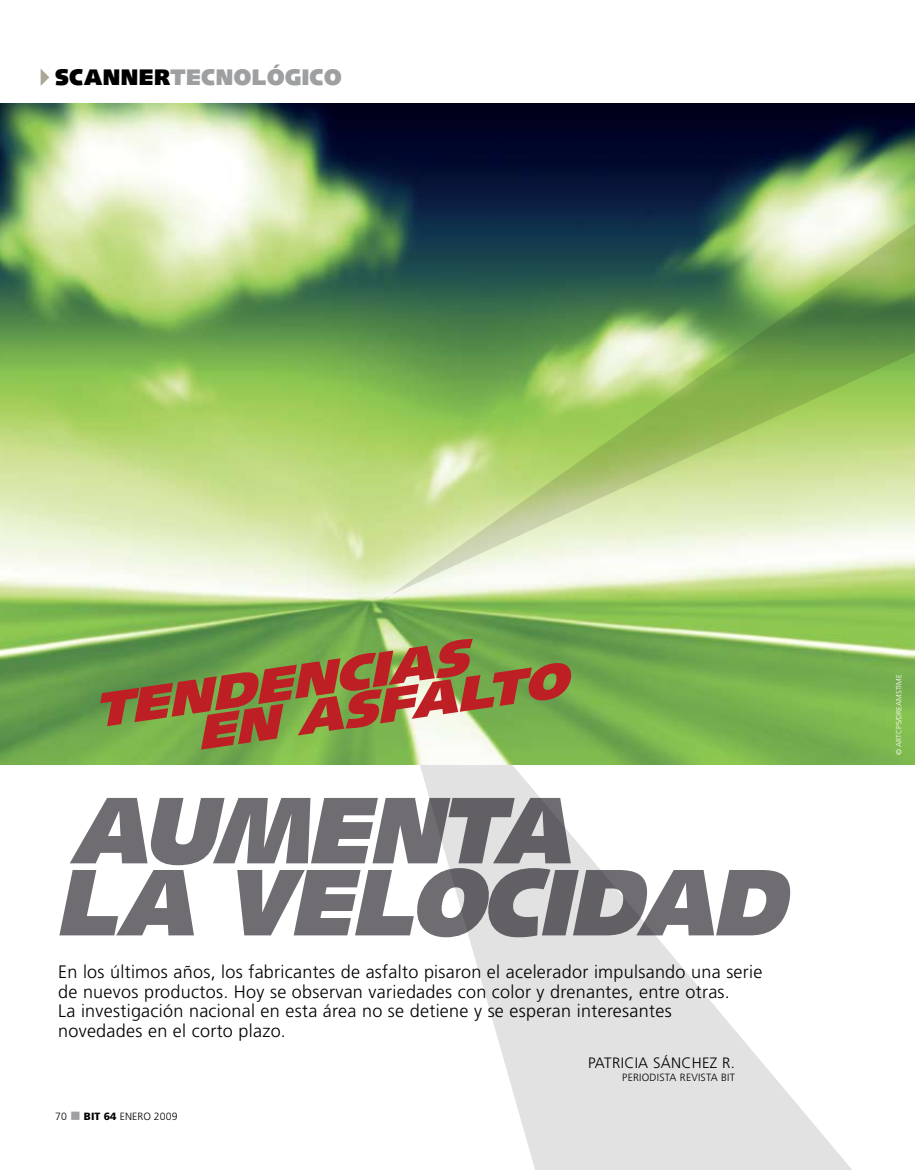
<style>
.page{position:relative;width:915px;height:1170px;background:#fff}
.page>*{position:absolute;margin:0;border:0;box-sizing:border-box;transform-origin:0 0}
.t1{font:italic 900 94.5px/72px "Syntax";color:#6f6c72}
.t2{font:italic 900 48.3px/36.2px "Syntax";color:#be1f24;scale:1.18 1}
.t3{font:900 22.5px "Syntax";letter-spacing:.02em;color:#9d9fa1}
.t4{font:300 18px/19.5px "Frutiger";letter-spacing:.015em;color:#000}
.t5{font:300 15px "Frutiger";letter-spacing:.02em;color:#000}
.t6{font:300 10.5px "Frutiger";letter-spacing:.02em;color:#000}
.t7{font:300 7.5px "Frutiger";letter-spacing:.005em;color:#fff}
.s1{color:#000}
.s2{color:#9d9fa1}
.s3{font-weight:900}
</style>
<div class="page">
<svg style="left:383px;top:764px;width:487px;height:405px"></svg>
<svg style="left:41px;top:69px;width:8px;height:17px"></svg>
<img style="left:0;top:103px;width:914px;height:661px">
<svg style="left:384px;top:103px;width:530px;height:496px;background:#7e9a6f"></svg>
<p class="t3" style="left:55px;top:64px;width:288px"><span class="s1">SCANNER</span>TECNOLÓGICO</p>
<h2 class="t2" style="left:188px;top:678px;width:318px;text-indent:-99px;rotate:-8deg">TENDENCIA S<br>EN A SFA LTO</h2>
<h1 class="t1" style="left:55px;top:795px;width:753px">AUMENTA<br>LA VELOCIDAD</h1>
<p class="t4" style="left:58px;top:962px;width:705px">En los últimos años, los fabricantes de asfalto pisaron el acelerador impulsando una serie de nuevos productos. H oy se observan variedades con color y drenantes, entre otras.<br>La investigación nacional en esta área no se detiene y se esperan interesantes<br>novedades en el corto plazo.</p>
<p class="t6" style="left:55px;top:1109px;width:124px">70 <span class="s2">■</span> <span class="s3">BIT 64</span> enero 2009</p>
<p class="t5" style="left:588px;top:1054px;width:148px">Patricia Sánchez R.</p>
<p class="t6" style="left:622px;top:1071px;width:114px">Periodista Revista BiT</p>
<p class="t7" style="left:894px;top:755px;width:83px;rotate:-90deg">© Artcp5/dreamstime</p>
</div>
